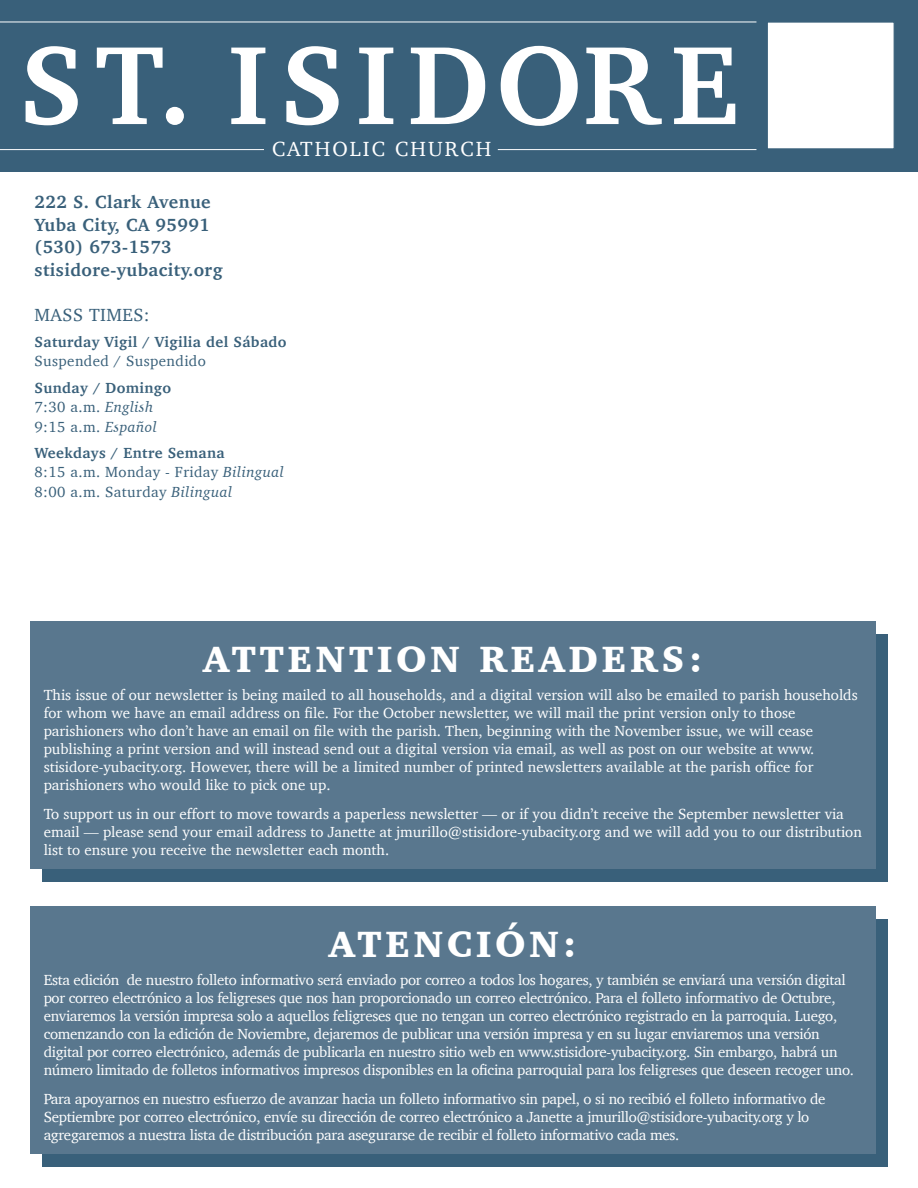
<style>
.page{position:relative;width:918px;height:1188px;background:#fff}
.page>*{position:absolute;margin:0;border:0;box-sizing:border-box;transform-origin:0 0}
.t1{font:700 114px "Charter";letter-spacing:.1em;color:#fff}
.t2{font:900 37.5px "Charter";letter-spacing:.1em;color:#fff}
.t3{font:21px "Charter";letter-spacing:.1em;color:#fff}
.t4{font:700 18px/22.5px "Charter";letter-spacing:.025em;color:#39607a}
.t5{font:18px "Charter";letter-spacing:.025em;color:#39607a}
.t6{font:15px/18px "Charter";letter-spacing:-.02em;color:#fff}
.t7{font:15px/18px "Charter";color:#fff}
.t8{font:15px/19.5px "Charter";letter-spacing:.025em;color:#39607a}
.t9{font:700 15px "Charter";letter-spacing:.025em;color:#39607a}
.s1{font-weight:700}
.s2{font-style:italic}
</style>
<div class="page">
<div style="left:42px;top:634px;width:846px;height:248px;background:#39607a"></div>
<div style="left:30px;top:621px;width:846px;height:248px;background:#59778e"></div>
<div style="left:42px;top:919px;width:846px;height:248px;background:#39607a"></div>
<div style="left:30px;top:906px;width:846px;height:248px;background:#59778e"></div>
<div style="left:0;top:0;width:918px;height:172px;background:#39607a"></div>
<hr style="left:0;top:22px;width:756px;height:1px;background:#fff">
<hr style="left:0;top:149px;width:264px;height:1px;background:#fff">
<hr style="left:498px;top:149px;width:258px;height:1px;background:#fff">
<div style="left:767px;top:22px;width:127px;height:127px;background:#fff;border:1px solid #39607a"></div>
<h1 class="t1" style="left:19px;top:-13px;width:721px">ST. ISIDORE</h1>
<h3 class="t3" style="left:272px;top:130px;width:221px">CATHOLIC CHURCH</h3>
<p class="t4" style="left:35px;top:191px;width:190px">222 S. Clark Avenue<br>Yuba City, CA 95991 (530) 673-1573 stisidore-yubacity.org</p>
<p class="t5" style="left:35px;top:299px;width:117px">MASS TIMES:</p>
<p class="t9" style="left:35px;top:329px;width:254px">Saturday Vigil / Vigilia del Sábado</p>
<p class="t8" style="left:35px;top:351px;width:173px">Suspended / Suspendido</p>
<p class="t8" style="left:35px;top:378px;width:138px"><span class="s1">Sunday / Domingo<br></span>7:30 a.m. <span class="s2">English<br></span>9:15 a.m. <span class="s2">Español</span></p>
<p class="t8" style="left:35px;top:443px;width:251px"><span class="s1">Weekdays / Entre Semana<br></span>8:15 a.m. Monday - Friday <span class="s2">Bilingual<br></span>8:00 a.m. Saturday <span class="s2">Bilingual</span></p>
<h2 class="t2" style="left:203px;top:636px;width:501px">ATTENTION READERS:</h2>
<p class="t7" style="left:44px;top:686px;width:816px">This issue of our newsletter is being mailed to all households, and a digital version will also be emailed to parish households for whom we have an email address on file. For the October newsletter, we will mail the print version only to those parishioners who don’t have an email on file with the parish. Then, beginning with the November issue, we will cease publishing a print version and will instead send out a digital version via email, as well as post on our website at www. stisidore-yubacity.org. However, there will be a limited number of printed newsletters available at the parish office for parishioners who would like to pick one up.</p>
<p class="t7" style="left:44px;top:805px;width:820px">To support us in our effort to move towards a paperless newsletter — or if you didn’t receive the September newsletter via email — please send your email address to Janette at jmurillo@stisidore-yubacity.org and we will add you to our distribution list to ensure you receive the newsletter each month.</p>
<h2 class="t2" style="left:329px;top:921px;width:250px">ATENCIÓN:</h2>
<p class="t6" style="left:44px;top:971px;width:812px">Esta edición de nuestro folleto informativo será enviado por correo a todos los hogares, y también se enviará una versión digital por correo electrónico a los feligreses que nos han proporcionado un correo electrónico. Para el folleto informativo de Octubre, enviaremos la versión impresa solo a aquellos feligreses que no tengan un correo electrónico registrado en la parroquia. Luego, comenzando con la edición de Noviembre, dejaremos de publicar una versión impresa y en su lugar enviaremos una versión digital por correo electrónico, además de publicarla en nuestro sitio web en www.stisidore-yubacity.org. Sin embargo, habrá un número limitado de folletos informativos impresos disponibles en la oficina parroquial para los feligreses que deseen recoger uno.</p>
<p class="t6" style="left:44px;top:1090px;width:783px">Para apoyarnos en nuestro esfuerzo de avanzar hacia un folleto informativo sin papel, o si no recibió el folleto informativo de<br>Septiembre por correo electrónico, envíe su dirección de correo electrónico a Janette a jmurillo@stisidore-yubacity.org y lo agregaremos a nuestra lista de distribución para asegurarse de recibir el folleto informativo cada mes.</p>
</div>
